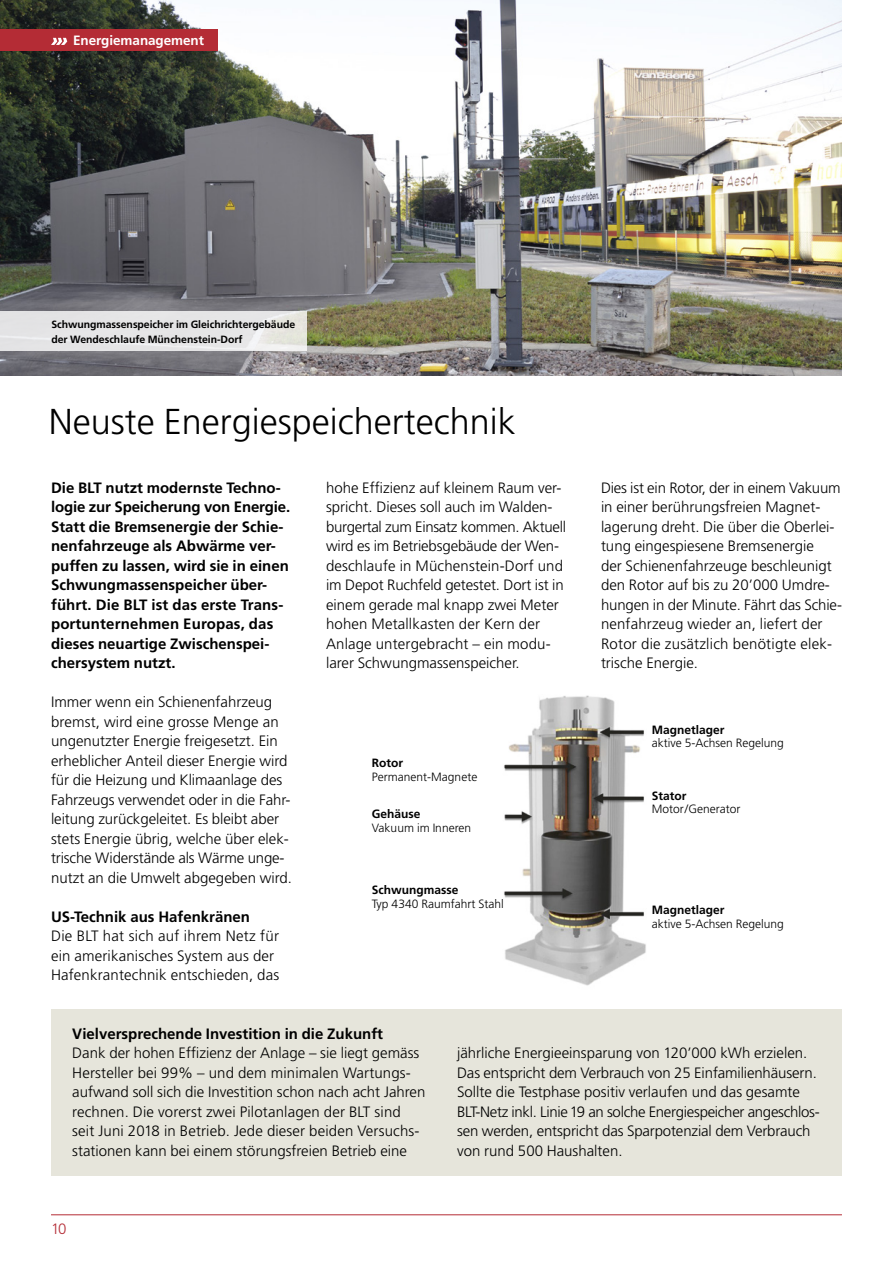
<style>
.page{position:relative;width:893px;height:1263px;background:#fff}
.page>*{position:absolute;margin:0;border:0;box-sizing:border-box;transform-origin:0 0}
.t1{font:300 36px "Frutiger";color:#000}
.t2{font:300 15px/19.5px "Frutiger";color:#000}
.t3{font:700 15px/19.5px "Frutiger";color:#000}
.t4{font:300 15px "Frutiger";color:#b42c35}
.t5{font:700 13.5px "Frutiger";letter-spacing:-.005em;color:#fff}
.t6{font:300 12px "Frutiger";color:#000}
.t7{font:700 12px "Frutiger";color:#000}
.t8{font:700 10.5px/14.2px "Frutiger";letter-spacing:-.005em;color:#000}
</style>
<div class="page">
<img style="left:0;top:0;width:842px;height:375px">
<img style="left:504px;top:695px;width:142px;height:291px">
<hr style="left:51px;top:1214px;width:791px;height:1px;background:#b42c35">
<div style="left:0;top:30px;width:217px;height:21px;background:#b42c35"></div>
<svg style="left:51px;top:38px;width:16px;height:7px"></svg>
<div style="left:51px;top:1009px;width:791px;height:166px;background:#e6e5db"></div>
<div style="left:0;top:312px;width:307px;height:39px;background:linear-gradient(to right,#e4e4e7,#e9e8e6)"></div>
<p class="t5" style="left:73px;top:32px;width:132px">Energiemanagement</p>
<p class="t8" style="left:51px;top:317px;width:245px">Schwungmassenspeicher im Gleichrichtergebäude der Wendeschlaufe Münchenstein-Dorf</p>
<h1 class="t1" style="left:49px;top:401px;width:469px">Neuste Energiespeichertechnik</h1>
<p class="t3" style="left:51px;top:478px;width:241px">Die BLT nutzt modernste Techno&shy;logie zur Speicherung von Energie.<br>Statt die Bremsenergie der Schie&shy;nenfahrzeuge als Abwärme ver&shy;puffen zu lassen, wird sie in einen<br>Schwungmassenspeicher über&shy;führt. Die BLT ist das erste Trans&shy;portunternehmen Europas, das dieses neuartige Zwischenspei&shy;chersystem nutzt.</p>
<p class="t2" style="left:51px;top:692px;width:242px">Immer wenn ein Schienenfahrzeug bremst, wird eine grosse Menge an ungenutzter Energie freigesetzt. Ein erheblicher Anteil dieser Energie wird für die Heizung und Klimaanlage des Fahrzeugs verwendet oder in die Fahr-- leitung zurückgeleitet. Es bleibt aber stets Energie übrig, welche über elek&shy;trische Widerstände als Wärme unge&shy;nutzt an die Umwelt abgegeben wird.</p>
<p class="t3" style="left:51px;top:907px;width:200px">US-Technik aus Hafenkränen</p>
<p class="t2" style="left:51px;top:926px;width:230px">Die BLT hat sich auf ihrem Netz für ein amerikanisches System aus der<br>Hafenkrantechnik entschieden, das</p>
<p class="t2" style="left:326px;top:478px;width:242px">hohe Effizienz auf kleinem Raum ver&shy;spricht. Dieses soll auch im Walden&shy;burgertal zum Einsatz kommen. Aktuell wird es im Betriebsgebäude der Wen&shy;deschlaufe in Müchenstein-Dorf und im Depot Ruchfeld getestet. Dort ist in einem gerade mal knapp zwei Meter hohen Metallkasten der Kern der Anlage untergebracht – ein modu&shy;larer Schwungmassenspeicher.</p>
<p class="t7" style="left:372px;top:756px;width:33px">Rotor</p>
<p class="t6" style="left:372px;top:770px;width:107px">Permanent-Magnete</p>
<p class="t7" style="left:372px;top:807px;width:50px">Gehäuse</p>
<p class="t6" style="left:372px;top:821px;width:101px">Vakuum im Inneren</p>
<p class="t7" style="left:372px;top:883px;width:88px">Schwungmasse</p>
<p class="t6" style="left:372px;top:897px;width:133px">Typ 4340 Raumfahrt Stahl</p>
<p class="t2" style="left:601px;top:478px;width:241px">Dies ist ein Rotor, der in einem Vakuum in einer berührungsfreien Magnet&shy;lagerung dreht. Die über die Oberlei&shy;tung eingespiesene Bremsenergie<br>der Schienenfahrzeuge beschleunigt den Rotor auf bis zu 20’000 Umdre&shy;hungen in der Minute. Fährt das Schie&shy;nenfahrzeug wieder an, liefert der Rotor die zusätzlich benötigte elek&shy;trische Energie.</p>
<p class="t7" style="left:652px;top:723px;width:74px">Magnetlager</p>
<p class="t6" style="left:652px;top:736px;width:134px">aktive 5-Achsen Regelung</p>
<p class="t7" style="left:652px;top:788px;width:36px">Stator</p>
<p class="t6" style="left:652px;top:802px;width:90px">Motor/Generator</p>
<p class="t7" style="left:652px;top:903px;width:74px">Magnetlager</p>
<p class="t6" style="left:652px;top:917px;width:134px">aktive 5-Achsen Regelung</p>
<p class="t3" style="left:72px;top:1024px;width:312px">Vielversprechende Investition in die Zukunft</p>
<p class="t2" style="left:72px;top:1043px;width:355px">Dank der hohen Effizienz der Anlage – sie liegt gemäss Hersteller bei 99% – und dem minimalen Wartungs-- aufwand soll sich die Investition schon nach acht Jahren rechnen. Die vorerst zwei Pilotanlagen der BLT sind seit Juni 2018 in Betrieb. Jede dieser beiden Versuchs&shy;stationen kann bei einem störungsfreien Betrieb eine</p>
<p class="t2" style="left:457px;top:1043px;width:364px">jährliche Energieeinsparung von 120’000 kWh erzielen.<br>Das entspricht dem Verbrauch von 25 Einfamilienhäusern.<br>Sollte die Testphase positiv verlaufen und das gesamte BLT-Netz inkl. Linie 19 an solche Energiespeicher angeschlos&shy;sen werden, entspricht das Sparpotenzial dem Verbrauch von rund 500 Haushalten.</p>
<p class="t4" style="left:51px;top:1220px;width:17px">10</p>
</div>
